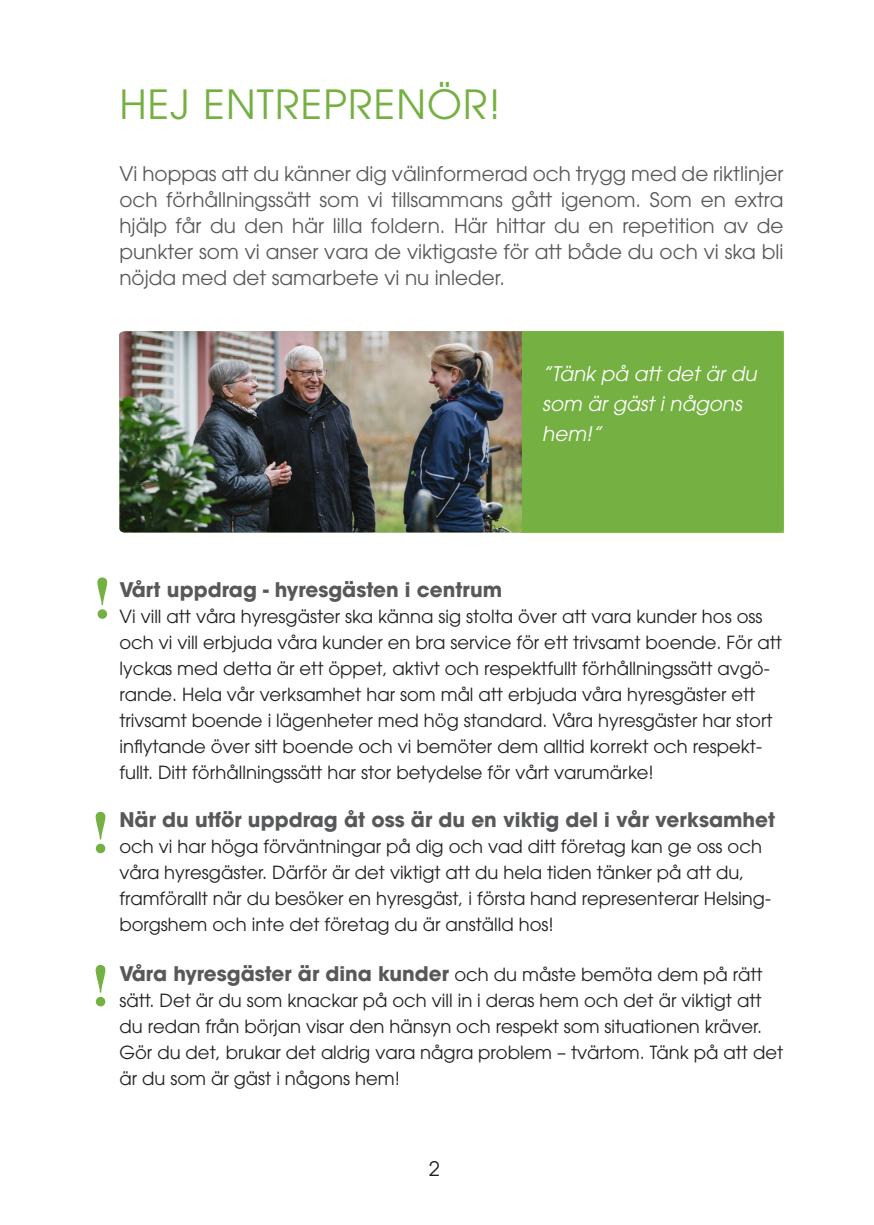
<style>
.page{position:relative;width:874px;height:1225px;background:#fff}
.page>*{position:absolute;margin:0;border:0;box-sizing:border-box;transform-origin:0 0}
.t1{font:700 60px "Times New Roman";color:#75b042}
.t2{font:40px "ITC Avant Garde Pro";letter-spacing:.03em;color:#75b042}
.t3{font:20px/26px "ITC Avant Garde Pro";color:#57585a;text-align:justify}
.t4{font:700 20px "ITC Avant Garde Pro";color:#57585a}
.t5{font:italic 20px/30px "ITC Avant Garde Pro";color:#fff}
.t6{font:20px "ITC Avant Garde Pro";color:#231f20}
.t7{font:18px/26px "ITC Avant Garde Pro";color:#231f20}
.s1{font-weight:400;font-size:18px;color:#231f20}
</style>
<div class="page">
<div style="left:521px;top:331px;width:262px;height:201px;background:#75b042"></div>
<img style="left:119px;top:331px;width:402px;height:201px">
<p class="t2" style="left:119px;top:79px;width:382px">HEJ ENTREPRENÖR!</p>
<p class="t3" style="left:119px;top:160px;width:665px">Vi hoppas att du känner dig välinformerad och trygg med de riktlinjer och förhållningssätt som vi tillsammans gått igenom. Som en extra hjälp får du den här lilla foldern. Här hittar du en repetition av de punkter som vi anser vara de viktigaste för att både du och vi ska bli nöjda med det samarbete vi nu inleder.</p>
<p class="t5" style="left:542px;top:359px;width:220px">”Tänk på att det är du som är gäst i någons hem!”</p>
<p class="t1" style="left:92px;top:554px;width:21px">!</p>
<p class="t1" style="left:90px;top:789px;width:21px">!</p>
<p class="t1" style="left:90px;top:942px;width:21px">!</p>
<p class="t4" style="left:119px;top:576px;width:384px">Vårt uppdrag - hyresgästen i centrum</p>
<p class="t7" style="left:119px;top:603px;width:663px">Vi vill att våra hyresgäster ska känna sig stolta över att vara kunder hos oss och vi vill erbjuda våra kunder en bra service för ett trivsamt boende. För att lyckas med detta är ett öppet, aktivt och respektfullt förhållningssätt avgö&shy;rande. Hela vår verksamhet har som mål att erbjuda våra hyresgäster ett trivsamt boende i lägenheter med hög standard. Våra hyresgäster har stort inflytande över sitt boende och vi bemöter dem alltid korrekt och respekt&shy;fullt. Ditt förhållningssätt har stor betydelse för vårt varumärke!</p>
<p class="t4" style="left:119px;top:806px;width:657px">När du utför uppdrag åt oss är du en viktig del i vår verksamhet</p>
<p class="t7" style="left:119px;top:833px;width:652px">och vi har höga förväntningar på dig och vad ditt företag kan ge oss och våra hyresgäster. Därför är det viktigt att du hela tiden tänker på att du, framförallt när du besöker en hyresgäst, i första hand representerar Helsing&shy;borgshem och inte det företag du är anställd hos!</p>
<p class="t4" style="left:119px;top:960px;width:644px">Våra hyresgäster är dina kunder <span class="s1">och du måste bemöta dem på rätt</span></p>
<p class="t7" style="left:119px;top:987px;width:665px">sätt. Det är du som knackar på och vill in i deras hem och det är viktigt att du redan från början visar den hänsyn och respekt som situationen kräver.<br>Gör du det, brukar det aldrig vara några problem – tvärtom. Tänk på att det är du som är gäst i någons hem!</p>
<p class="t6" style="left:428px;top:1156px;width:13px">2</p>
</div>
